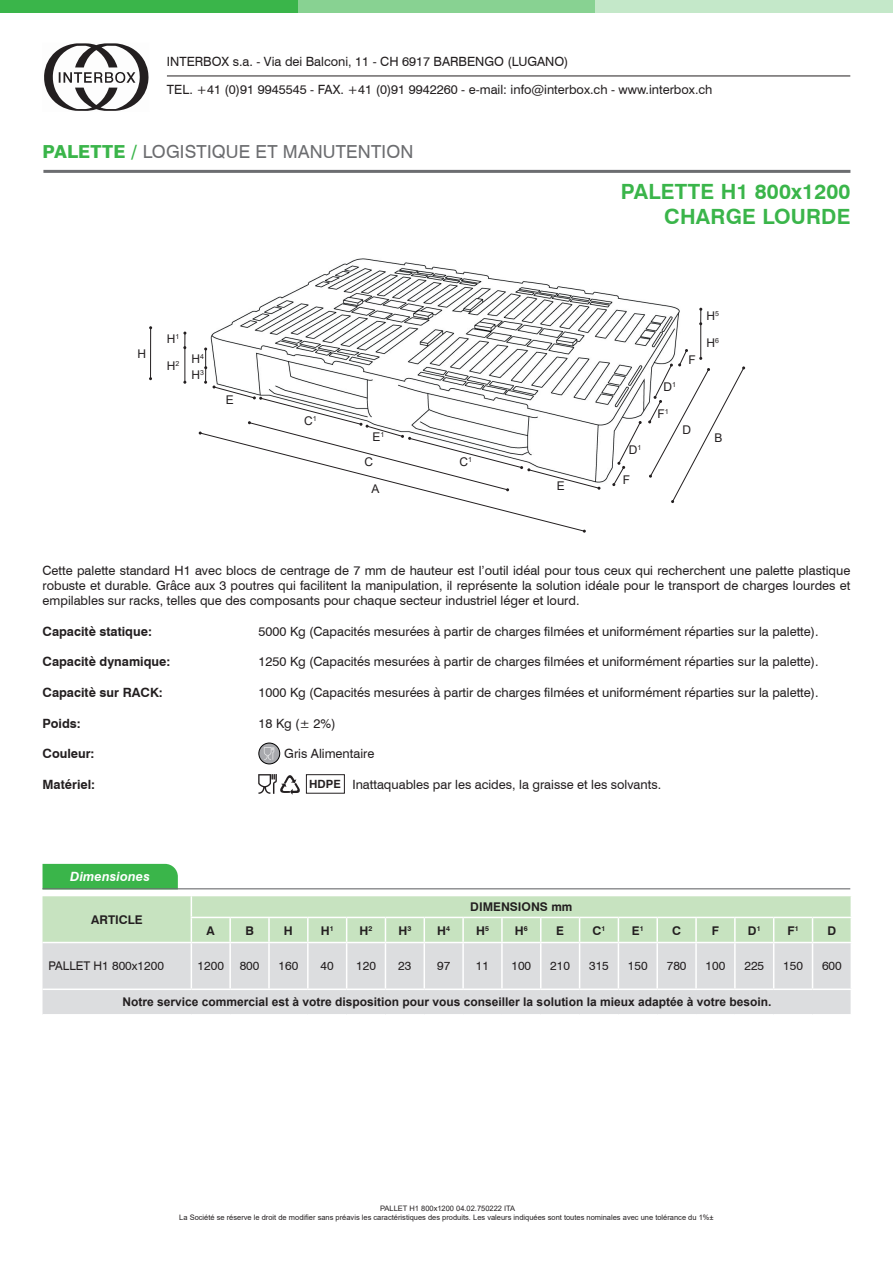
<style>
.page{position:relative;width:893px;height:1263px;background:#fff}
.page>*{position:absolute;margin:0;border:0;box-sizing:border-box;transform-origin:0 0}
.t1{font:700 21px/25.2px "Swiss 721 BT";letter-spacing:.01em;color:#3ab54a;text-align:right}
.t2{font:18px "Swiss 721 BT";letter-spacing:.01em;color:#6c6d70}
.t3{font:12.75px/15.3px "Swiss 721 BT";color:#231f20;text-align:justify}
.t4{font:700 12.75px "Swiss 721 BT";color:#231f20}
.t5{font:italic 700 12.75px "Swiss 721 BT";letter-spacing:.01em;color:#fff}
.t6{font:700 12px "Arial";color:#231f20}
.t7{font:12px "Swiss 721 BT";color:#231f20}
.t8{font:700 12px "Swiss 721 BT";color:#231f20}
.t9{font:12px/16.4px "Arial";color:#231f20}
.t10{font:700 11.25px "Swiss 721 BT";color:#231f20}
.t11{font:7.5px/9px "Arial";color:#231f20;text-align:center}
.s1{font-weight:800;color:#3ab54a}
</style>
<div class="page">
<div style="left:0;top:0;width:298px;height:13px;background:#3ab54a"></div>
<div style="left:298px;top:0;width:297px;height:13px;background:#88d292"></div>
<div style="left:595px;top:0;width:298px;height:13px;background:#c4e8c9"></div>
<hr style="left:43px;top:170px;width:807px;height:3px;background:#6c6d70">
<div style="left:43px;top:943px;width:808px;height:71px;background:#dcdddf"></div>
<hr style="left:43px;top:988px;width:148px;height:2px;background:#fff">
<hr style="left:191px;top:988px;width:39px;height:2px;background:#fff">
<hr style="left:230px;top:988px;width:39px;height:2px;background:#fff">
<hr style="left:269px;top:988px;width:39px;height:2px;background:#fff">
<hr style="left:308px;top:988px;width:39px;height:2px;background:#fff">
<hr style="left:347px;top:988px;width:38px;height:2px;background:#fff">
<hr style="left:385px;top:988px;width:39px;height:2px;background:#fff">
<hr style="left:424px;top:988px;width:39px;height:2px;background:#fff">
<hr style="left:463px;top:988px;width:39px;height:2px;background:#fff">
<hr style="left:502px;top:988px;width:39px;height:2px;background:#fff">
<hr style="left:541px;top:988px;width:39px;height:2px;background:#fff">
<hr style="left:580px;top:988px;width:38px;height:2px;background:#fff">
<hr style="left:618px;top:988px;width:39px;height:2px;background:#fff">
<hr style="left:657px;top:988px;width:39px;height:2px;background:#fff">
<hr style="left:696px;top:988px;width:39px;height:2px;background:#fff">
<hr style="left:735px;top:988px;width:39px;height:2px;background:#fff">
<hr style="left:774px;top:988px;width:38px;height:2px;background:#fff">
<hr style="left:812px;top:988px;width:40px;height:2px;background:#fff">
<hr style="left:191px;top:943px;width:1px;height:45px;background:#fff">
<hr style="left:229px;top:943px;width:2px;height:45px;background:#fff">
<hr style="left:268px;top:943px;width:2px;height:45px;background:#fff">
<hr style="left:307px;top:943px;width:2px;height:45px;background:#fff">
<hr style="left:346px;top:943px;width:1px;height:45px;background:#fff">
<hr style="left:385px;top:943px;width:1px;height:45px;background:#fff">
<hr style="left:424px;top:943px;width:1px;height:45px;background:#fff">
<hr style="left:462px;top:943px;width:2px;height:45px;background:#fff">
<hr style="left:501px;top:943px;width:2px;height:45px;background:#fff">
<hr style="left:540px;top:943px;width:1px;height:45px;background:#fff">
<hr style="left:579px;top:943px;width:1px;height:45px;background:#fff">
<hr style="left:618px;top:943px;width:1px;height:45px;background:#fff">
<hr style="left:656px;top:943px;width:2px;height:45px;background:#fff">
<hr style="left:695px;top:943px;width:2px;height:45px;background:#fff">
<hr style="left:734px;top:943px;width:2px;height:45px;background:#fff">
<hr style="left:773px;top:943px;width:1px;height:45px;background:#fff">
<hr style="left:812px;top:943px;width:1px;height:45px;background:#fff">
<svg style="left:43px;top:896px;width:808px;height:46px"></svg>
<div style="left:43px;top:864px;width:135px;height:24px;background:#3ab54a"></div>
<hr style="left:43px;top:888px;width:807px;height:1px;background:#6c6d70">
<svg style="left:259px;top:743px;width:21px;height:21px"></svg>
<div style="left:259px;top:743px;width:21px;height:21px;border:1px solid #000;border-radius:50%"></div>
<svg style="left:264px;top:748px;width:11px;height:11px"></svg>
<div style="left:306px;top:774px;width:39px;height:19px;border:1px solid #231f20"></div>
<img style="left:259px;top:774px;width:17px;height:19px">
<img style="left:281px;top:775px;width:18px;height:19px">
<img style="left:210px;top:258px;width:470px;height:225px">
<svg style="left:612px;top:421px;width:30px;height:65px"></svg>
<hr style="left:150px;top:328px;width:1px;height:51px;background:#231f20">
<svg style="left:183px;top:332px;width:3px;height:17px"></svg>
<hr style="left:184px;top:347px;width:1px;height:35px;background:#231f20">
<svg style="left:199px;top:347px;width:401px;height:186px"></svg>
<svg style="left:699px;top:308px;width:3px;height:17px"></svg>
<hr style="left:700px;top:323px;width:1px;height:35px;background:#231f20">
<svg style="left:648px;top:349px;width:97px;height:154px"></svg>
<svg style="left:44px;top:43px;width:105px;height:68px"></svg>
<hr style="left:167px;top:76px;width:683px;height:1px;background:#231f20">
<p class="t3" style="left:167px;top:54px;width:403px">INTERBOX s.a. - Via dei Balconi, 11 - CH 6917 BARBENGO (LUGANO)</p>
<p class="t3" style="left:167px;top:82px;width:547px">TEL. +41 (0)91 9945545 - FAX. +41 (0)91 9942260 - e-mail: info@interbox.ch - www.interbox.ch</p>
<h2 class="t2" style="left:43px;top:141px;width:372px"><span class="s1">PALETTE /</span> LOGISTIQUE ET MANUTENTION</h2>
<p class="t9" style="left:138px;top:345px;width:10px">H</p>
<p class="t9" style="left:167px;top:326px;width:14px;line-height:26.4px">H<sup>1<br></sup>H<sup>2</sup></p>
<p class="t9" style="left:191px;top:351px;width:14px">H<sup>4<br></sup>H<sup>3</sup></p>
<p class="t9" style="left:226px;top:392px;width:10px">E</p>
<p class="t9" style="left:304px;top:412px;width:14px">C<sup>1</sup></p>
<p class="t9" style="left:373px;top:428px;width:13px">E<sup>1</sup></p>
<p class="t9" style="left:364px;top:453px;width:10px">C</p>
<p class="t9" style="left:459px;top:453px;width:14px">C<sup>1</sup></p>
<p class="t9" style="left:372px;top:480px;width:10px">A</p>
<p class="t9" style="left:557px;top:478px;width:10px">E</p>
<h1 class="t1" style="left:621px;top:178px;width:231px">PALETTE H1 800x1200<br>CHARGE LOURDE</h1>
<p class="t9" style="left:629px;top:441px;width:14px">D<sup>1</sup></p>
<p class="t9" style="left:623px;top:471px;width:9px">F</p>
<p class="t9" style="left:663px;top:378px;width:14px">D<sup>1</sup></p>
<p class="t9" style="left:658px;top:405px;width:13px">F<sup>1</sup></p>
<p class="t9" style="left:688px;top:352px;width:9px">F</p>
<p class="t9" style="left:682px;top:421px;width:10px">D</p>
<p class="t9" style="left:706px;top:308px;width:14px">H<sup>5</sup></p>
<p class="t9" style="left:706px;top:334px;width:14px">H<sup>6</sup></p>
<p class="t9" style="left:715px;top:430px;width:10px">B</p>
<p class="t3" style="left:43px;top:562px;width:809px">Cette palette standard H1 avec blocs de centrage de 7 mm de hauteur est l’outil idéal pour tous ceux qui recherchent une palette plastique robuste et durable. Grâce aux 3 poutres qui facilitent la manipulation, il représente la solution idéale pour le transport de charges lourdes et empilables sur racks, telles que des composants pour chaque secteur industriel léger et lourd.</p>
<p class="t4" style="left:43px;top:623px;width:111px">Capacitè statique:</p>
<p class="t3" style="left:259px;top:623px;width:562px">5000 Kg (Capacités mesurées à partir de charges filmées et uniformément réparties sur la palette).</p>
<p class="t4" style="left:43px;top:654px;width:129px">Capacitè dynamique:</p>
<p class="t3" style="left:259px;top:654px;width:562px">1250 Kg (Capacités mesurées à partir de charges filmées et uniformément réparties sur la palette).</p>
<p class="t4" style="left:43px;top:685px;width:122px">Capacitè sur RACK:</p>
<p class="t3" style="left:259px;top:685px;width:562px">1000 Kg (Capacités mesurées à partir de charges filmées et uniformément réparties sur la palette).</p>
<p class="t4" style="left:43px;top:715px;width:40px">Poids:</p>
<p class="t3" style="left:259px;top:715px;width:79px">18 Kg (± 2%)</p>
<p class="t4" style="left:43px;top:746px;width:54px">Couleur:</p>
<p class="t3" style="left:284px;top:746px;width:92px">Gris Alimentaire</p>
<p class="t4" style="left:43px;top:776px;width:54px">Matériel:</p>
<p class="t3" style="left:352px;top:776px;width:310px">Inattaquables par les acides, la graisse et les solvants.</p>
<p class="t10" style="left:309px;top:777px;width:33px">HDPE</p>
<p class="t5" style="left:70px;top:869px;width:81px">Dimensiones</p>
<p class="t8" style="left:91px;top:912px;width:53px">ARTICLE</p>
<p class="t8" style="left:470px;top:900px;width:104px">DIMENSIONS mm</p>
<p class="t8" style="left:207px;top:923px;width:10px">A</p>
<p class="t8" style="left:245px;top:923px;width:10px">B</p>
<p class="t8" style="left:284px;top:923px;width:10px">H</p>
<p class="t8" style="left:321px;top:923px;width:14px">H<sup>1</sup></p>
<p class="t8" style="left:360px;top:923px;width:14px">H<sup>2</sup></p>
<p class="t8" style="left:398px;top:923px;width:14px">H<sup>3</sup></p>
<p class="t8" style="left:437px;top:923px;width:14px">H<sup>4</sup></p>
<p class="t8" style="left:476px;top:923px;width:14px">H<sup>5</sup></p>
<p class="t8" style="left:515px;top:923px;width:14px">H<sup>6</sup></p>
<p class="t8" style="left:556px;top:923px;width:9px">E</p>
<p class="t8" style="left:593px;top:923px;width:14px">C<sup>1</sup></p>
<p class="t8" style="left:632px;top:923px;width:13px">E<sup>1</sup></p>
<p class="t8" style="left:672px;top:923px;width:10px">C</p>
<p class="t8" style="left:712px;top:923px;width:9px">F</p>
<p class="t8" style="left:748px;top:923px;width:14px">D<sup>1</sup></p>
<p class="t8" style="left:787px;top:923px;width:13px">F<sup>1</sup></p>
<p class="t8" style="left:828px;top:923px;width:10px">D</p>
<p class="t7" style="left:49px;top:959px;width:117px">PALLET H1 800x1200</p>
<p class="t7" style="left:198px;top:959px;width:28px">1200</p>
<p class="t7" style="left:240px;top:959px;width:21px">800</p>
<p class="t7" style="left:279px;top:959px;width:21px">160</p>
<p class="t7" style="left:321px;top:959px;width:15px">40</p>
<p class="t7" style="left:356px;top:959px;width:21px">120</p>
<p class="t7" style="left:398px;top:959px;width:15px">23</p>
<p class="t7" style="left:437px;top:959px;width:15px">97</p>
<p class="t7" style="left:476px;top:959px;width:15px">11</p>
<p class="t7" style="left:511px;top:959px;width:21px">100</p>
<p class="t7" style="left:550px;top:959px;width:21px">210</p>
<p class="t7" style="left:589px;top:959px;width:21px">315</p>
<p class="t7" style="left:628px;top:959px;width:21px">150</p>
<p class="t7" style="left:667px;top:959px;width:21px">780</p>
<p class="t7" style="left:706px;top:959px;width:21px">100</p>
<p class="t7" style="left:744px;top:959px;width:21px">225</p>
<p class="t7" style="left:783px;top:959px;width:21px">150</p>
<p class="t7" style="left:822px;top:959px;width:21px">600</p>
<p class="t6" style="left:122px;top:994px;width:650px">Notre service commercial est à votre disposition pour vous conseiller la solution la mieux adaptée à votre besoin.</p>
<p class="t11" style="left:179px;top:1204px;width:536px">PALLET H1 800x1200 04.02.750222 ITA<br>La Société se réserve le droit de modifier sans préavis les caractéristiques des produits. Les valeurs indiquées sont toutes nominales avec une tolérance du 1%±</p>
</div>
